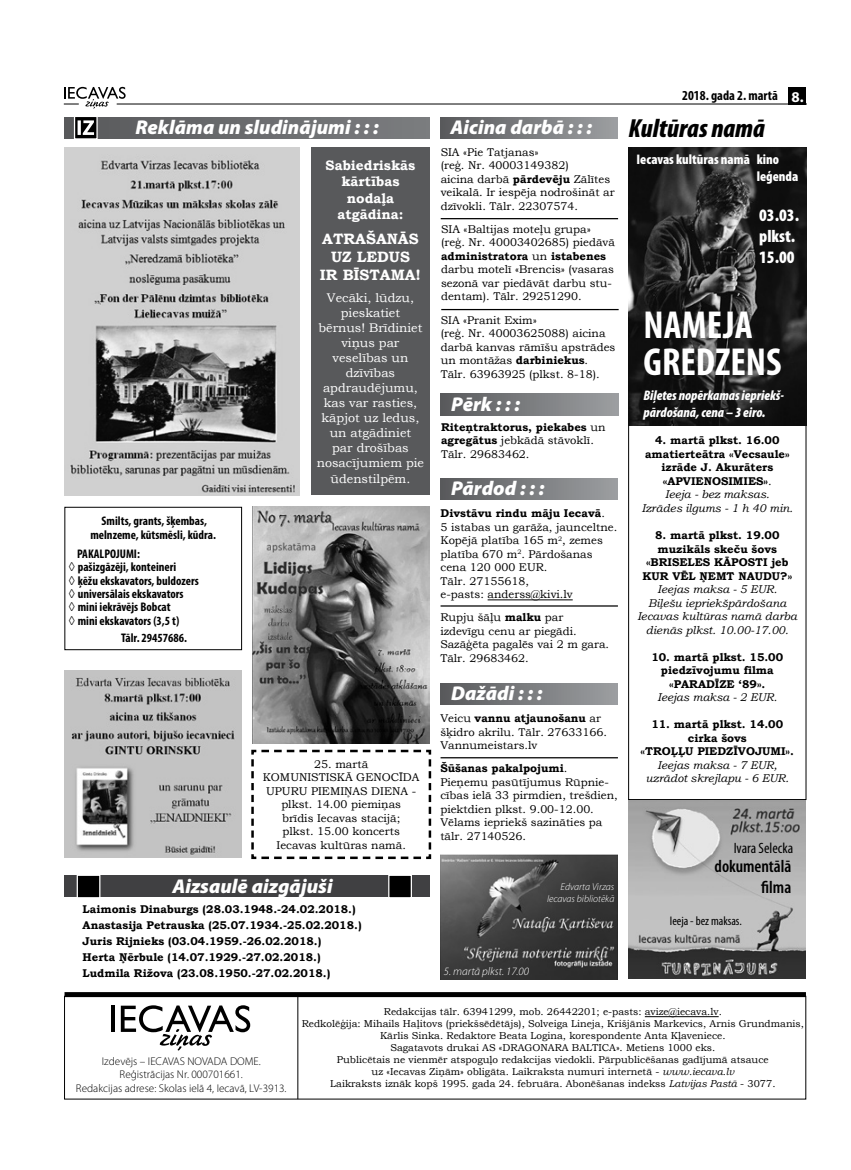
<style>
.page{position:relative;width:851px;height:1170px;background:#fff}
.page>*{position:absolute;margin:0;border:0;box-sizing:border-box;transform-origin:0 0}
.t1{font:700 condensed 39.12px/36.6px "Myriad Pro";color:#fff}
.t2{font:italic 900 condensed 26.25px "Myriad Pro";color:#000}
.t3{font:italic 900 20px "Myriad Pro";color:#fff}
.t4{font:900 condensed 17.5px/21px "Myriad Pro";color:#fff}
.t5{font:600 condensed 17.5px/21px "Myriad Pro";letter-spacing:-.005em;color:#000;text-align:right}
.t6{font:700 15px/18px "Bookman Old Style";color:#fff;text-align:center}
.t7{font:condensed 15px "Myriad Pro";color:#000}
.t8{font:italic 900 condensed 13.88px/16.6px "Myriad Pro";color:#fff}
.t9{font:900 condensed 13.88px/17.4px "Myriad Pro";color:#fff}
.t10{font:700 13.75px/16.5px "Bookman Old Style";color:#fff;text-align:center}
.t11{font:700 condensed 13.75px "Myriad Pro";color:#000}
.t12{font:700 condensed 12.5px/13.4px "Myriad Pro";color:#000;text-align:center}
.t13{font:12.5px/15px "Bookman Old Style";color:#fff;text-align:center}
.t14{font:condensed 12.5px "Myriad Pro";color:#000}
.t15{font:11.25px/13.5px "Bookman Old Style";color:#000}
.t16{font:700 11.25px/13.5px "Bookman Old Style";color:#000;text-align:center}
.t17{font:italic 11.25px/13.5px "Bookman Old Style";color:#000;text-align:center}
.t18{font:300 11.25px/13.5px "Myriad Pro";color:#000;text-align:center}
.t19{font:italic 300 11.25px "Myriad Pro";color:#fff}
.t20{font:10px/12px "Bookman Old Style";color:#000;text-align:center}
.t21{font:italic 300 10px/12px "Myriad Pro";color:#fff;text-align:right}
.s1{font-stretch:normal;font-size:15px;color:#fff}
.s2{font-family:"Bookman Old Style";font-weight:400;font-stretch:normal}
.s3{font-weight:700}
.s4{font-weight:400}
.s5{font-weight:400;font-style:italic}
.s6{font-style:italic}
</style>
<div class="page">
<hr style="left:117px;top:104px;width:689px;height:1px;background:#000">
<svg style="left:64px;top:87px;width:62px;height:22px"></svg>
<div style="left:788px;top:87px;width:18px;height:18px;background:#000"></div>
<hr style="left:297px;top:996px;width:1px;height:102px;background:#000">
<hr style="left:111px;top:1005px;width:4px;height:26px;background:#000">
<svg style="left:121px;top:1005px;width:129px;height:45px"></svg>
<hr style="left:644px;top:1016px;width:74px;height:1px;background:#000">
<div style="left:64px;top:992px;width:741px;height:5px;background:#000"></div>
<div style="left:64px;top:117px;width:366px;height:21px;background:linear-gradient(to right,#58595c,#7b7d7f)"></div>
<svg style="left:73px;top:117px;width:25px;height:22px"></svg>
<div style="left:440px;top:117px;width:177px;height:21px;background:linear-gradient(to right,#595a5c,#9c9fa1)"></div>
<hr style="left:440px;top:218px;width:178px;height:1px;background:#000">
<hr style="left:440px;top:605px;width:178px;height:1px;background:#000">
<hr style="left:441px;top:309px;width:177px;height:1px;background:#000">
<hr style="left:440px;top:757px;width:178px;height:1px;background:#000">
<div style="left:628px;top:425px;width:178px;height:374px;border:1px solid #000"></div>
<div style="left:64px;top:507px;width:178px;height:143px;border:1px solid #000"></div>
<div style="left:440px;top:683px;width:177px;height:21px;background:linear-gradient(to right,#595a5c,#9c9fa1)"></div>
<div style="left:64px;top:875px;width:366px;height:22px;background:#404042"></div>
<svg style="left:76px;top:875px;width:25px;height:23px"></svg>
<svg style="left:388px;top:875px;width:24px;height:23px"></svg>
<div style="left:440px;top:478px;width:177px;height:21px;background:linear-gradient(to right,#595a5c,#9c9fa1)"></div>
<div style="left:440px;top:394px;width:178px;height:21px;background:linear-gradient(to right,#595a5c,#9c9ea1)"></div>
<hr style="left:487px;top:599px;width:85px;height:1px;background:#000">
<img style="left:64px;top:671px;width:178px;height:186px">
<img style="left:64px;top:147px;width:236px;height:348px">
<img style="left:628px;top:148px;width:178px;height:277px">
<img style="left:440px;top:854px;width:177px;height:125px">
<img style="left:628px;top:800px;width:177px;height:178px">
<img style="left:252px;top:506px;width:178px;height:237px">
<div style="left:311px;top:147px;width:118px;height:348px;background:#58595b"></div>
<svg style="left:251px;top:749px;width:181px;height:111px"></svg>
<p class="t11" style="left:682px;top:87px;width:123px">2018. gada 2. martā <span class="s1">8.</span></p>
<h3 class="t3" style="left:135px;top:116px;width:245px">Reklāma un sludinājumi : : :</h3>
<h3 class="t3" style="left:450px;top:116px;width:143px">Aicina darbā : : :</h3>
<h2 class="t2" style="left:628px;top:114px;width:138px">Kultūras namā</h2>
<p class="t12" style="left:90px;top:513px;width:127px;line-height:13.8px">Smilts, grants, šķembas, melnzeme, kūtsmēsli, kūdra.</p>
<p class="t12" style="left:69px;top:547px;width:132px;text-align:left;text-indent:8px">PAKALPOJUMI:<br><span class="s2">◊</span> pašizgāzēji, konteineri<br><span class="s2">◊</span> ķēžu ekskavators, buldozers <span class="s2">◊</span> universālais ekskavators<br><span class="s2">◊</span> mini iekrāvējs Bobcat<br><span class="s2">◊</span> mini ekskavators (3,5 t)</p>
<p class="t12" style="left:121px;top:631px;width:68px">Tālr. 29457686.</p>
<p class="t10" style="left:325px;top:156px;width:91px">Sabiedriskās kārtības nodaļa atgādina:</p>
<h3 class="t6" style="left:320px;top:230px;width:103px">ATRAŠANĀS<br>UZ LEDUS<br>IR BĪSTAMA!</h3>
<p class="t13" style="left:317px;top:290px;width:109px">Vecāki, lūdzu, pieskatiet bērnus! Brīdiniet viņus par veselības un dzīvības apdraudējumu, kas var rasties, kāpjot uz ledus, un atgādiniet<br>par drošības nosacījumiem pie ūdenstilpēm.</p>
<p class="t15" style="left:263px;top:757px;width:158px;text-align:center">25. martā<br>KOMUNISTISKĀ GENOCĪDA<br>UPURU PIEMIŅAS DIENA - plkst. 14.00 piemiņas<br>brīdis Iecavas stacijā;<br>plkst. 15.00 koncerts<br>Iecavas kultūras namā.</p>
<h3 class="t3" style="left:172px;top:874px;width:162px">Aizsaulē aizgājuši</h3>
<p class="t16" style="left:83px;top:901px;width:280px;line-height:15.9px;text-align:left">Laimonis Dinaburgs (28.03.1948.-24.02.2018.)<br>Anastasija Petrauska (25.07.1934.-25.02.2018.)<br>Juris Rijnieks (03.04.1959.-26.02.2018.)<br>Herta Ņērbule (14.07.1929.-27.02.2018.)<br>Ludmila Rižova (23.08.1950.-27.02.2018.)</p>
<p class="t15" style="left:440px;top:145px;width:175px">SIA «Pie Tatjanas»<br>(reģ. Nr. 40003149382)<br>aicina darbā <span class="s3">pārdevēju</span> Zālītes veikalā. Ir iespēja nodrošināt ar dzīvokli. Tālr. 22307574.</p>
<p class="t15" style="left:441px;top:222px;width:175px">SIA «Baltijas moteļu grupa» (reģ. Nr. 40003402685) piedāvā <span class="s3">administratora</span> un <span class="s3">istabenes </span>darbu motelī «Brencis» (vasaras sezonā var piedāvāt darbu stu&shy;dentam). Tālr. 29251290.</p>
<p class="t15" style="left:440px;top:313px;width:176px">SIA «Pranit Exim»<br>(reģ. Nr. 40003625088) aicina darbā kanvas rāmīšu apstrādes un montāžas <span class="s3">darbiniekus</span>.<br>Tālr. 63963925 (plkst. 8-18).</p>
<h3 class="t3" style="left:451px;top:393px;width:70px">Pērk : : :</h3>
<p class="t16" style="left:441px;top:420px;width:166px;text-align:left">Riteņtraktorus, piekabes <span class="s4">un </span>agregātus <span class="s4">jebkādā stāvoklī.<br>Tālr. 29683462.</span></p>
<h3 class="t3" style="left:451px;top:477px;width:95px">Pārdod : : :</h3>
<p class="t15" style="left:440px;top:507px;width:178px"><span class="s3">Divstāvu rindu māju Iecavā</span>.<br>5 istabas un garāža, jaunceltne.<br>Kopējā platība 165 m<sup>2</sup>, zemes platība 670 m<sup>2</sup>. Pārdošanas cena 120 000 EUR.<br>Tālr. 27155618,<br>e-pasts: anderss@kivi.lv</p>
<p class="t15" style="left:440px;top:610px;width:170px">Rupju šāļu <span class="s3">malku</span> par izdevīgu cenu ar piegādi.<br>Sazāģēta pagalēs vai 2 m gara.<br>Tālr. 29683462.</p>
<h3 class="t3" style="left:451px;top:682px;width:93px">Dažādi : : :</h3>
<p class="t15" style="left:440px;top:711px;width:168px">Veicu <span class="s3">vannu atjaunošanu</span> ar šķidro akrilu. Tālr. 27633166.<br>Vannumeistars.lv</p>
<p class="t15" style="left:440px;top:761px;width:179px"><span class="s3">Šūšanas pakalpojumi</span>.<br>Pieņemu pasūtījumus Rūpnie&shy;cības ielā 33 pirmdien, trešdien, piektdien plkst. 9.00-12.00.<br>Vēlams iepriekš sazināties pa tālr. 27140526.</p>
<p class="t21" style="left:547px;top:880px;width:69px">Edvarta Virzas<br>Iecavas bibliotēkā</p>
<p class="t19" style="left:444px;top:964px;width:87px">5. martā plkst. 17.00</p>
<p class="t9" style="left:756px;top:150px;width:43px;text-indent:-120px">Iecavas kultūras namā kino leģenda</p>
<h3 class="t4" style="left:759px;top:205px;width:41px">03.03. plkst.<br>15.00</h3>
<h1 class="t1" style="left:643px;top:306px;width:139px">NAMEJA<br>GREDZENS</h1>
<p class="t8" style="left:643px;top:387px;width:142px">Biļetes nopērkamas iepriekš&shy;pārdošanā, cena – 3 eiro.</p>
<p class="t16" style="left:641px;top:433px;width:152px">4. martā plkst. 16.00 amatierteātra «Vecsaule» izrāde J. Akurāters «APVIENOSIMIES»<span class="s4">.<br></span><span class="s5">Ieeja - bez maksas.<br>Izrādes ilgums - 1 h 40 min.</span></p>
<p class="t16" style="left:642px;top:528px;width:151px">8. martā plkst. 19.00 muzikāls skeču šovs «BRISELES KĀPOSTI jeb<br>KUR VĒL ŅEMT NAUDU?»</p>
<p class="t17" style="left:637px;top:582px;width:161px">Ieejas maksa - 5 EUR.<br>Biļešu iepriekšpārdošana<br>Iecavas kultūras namā darba dienās plkst. 10.00-17.00.</p>
<p class="t16" style="left:651px;top:649px;width:133px">10. martā plkst. 15.00 piedzīvojumu filma «PARADĪZE ‘89».</p>
<p class="t17" style="left:657px;top:690px;width:121px">Ieejas maksa - 2 EUR.</p>
<p class="t16" style="left:640px;top:717px;width:155px">11. martā plkst. 14.00 cirka šovs<br>«TROĻĻU PIEDZĪVOJUMI».</p>
<p class="t17" style="left:645px;top:757px;width:144px">Ieejas maksa - 7 EUR, uzrādot skrejlapu - 6 EUR.</p>
<h3 class="t7" style="left:733px;top:838px;width:61px">Ivara Selecka</h3>
<h3 class="t5" style="left:714px;top:856px;width:78px">dokumentālā filma</h3>
<p class="t14" style="left:669px;top:913px;width:73px">Ieeja - bez maksas.</p>
<p class="t18" style="left:76px;top:1054px;width:212px">Izdevējs – IECAVAS NOVADA DOME.<br>Reģistrācijas Nr. 000701661.<br>Redakcijas adrese: Skolas ielā 4, Iecavā, LV-3913.</p>
<p class="t20" style="left:301px;top:1005px;width:503px">Redakcijas tālr. 63941299, mob. 26442201; e-pasts: avize@iecava.lv.<br>Redkolēģija: Mihails Haļitovs (priekšsēdētājs), Solveiga Lineja, Krišjānis Markevics, Arnis Grundmanis, Kārlis Sinka. Redaktore Beata Logina, korespondente Anta Kļaveniece.<br>Sagatavots drukai AS «DRAGONARA BALTICA». Metiens 1000 eks.<br>Publicētais ne vienmēr atspoguļo redakcijas viedokli. Pārpublicēšanas gadījumā atsauce<br>uz «Iecavas Ziņām» obligāta. Laikraksta numuri internetā - <span class="s6">www.iecava.lv<br></span>Laikraksts iznāk kopš 1995. gada 24. februāra. Abonēšanas indekss <span class="s6">Latvijas Pastā</span> - 3077.</p>
</div>
